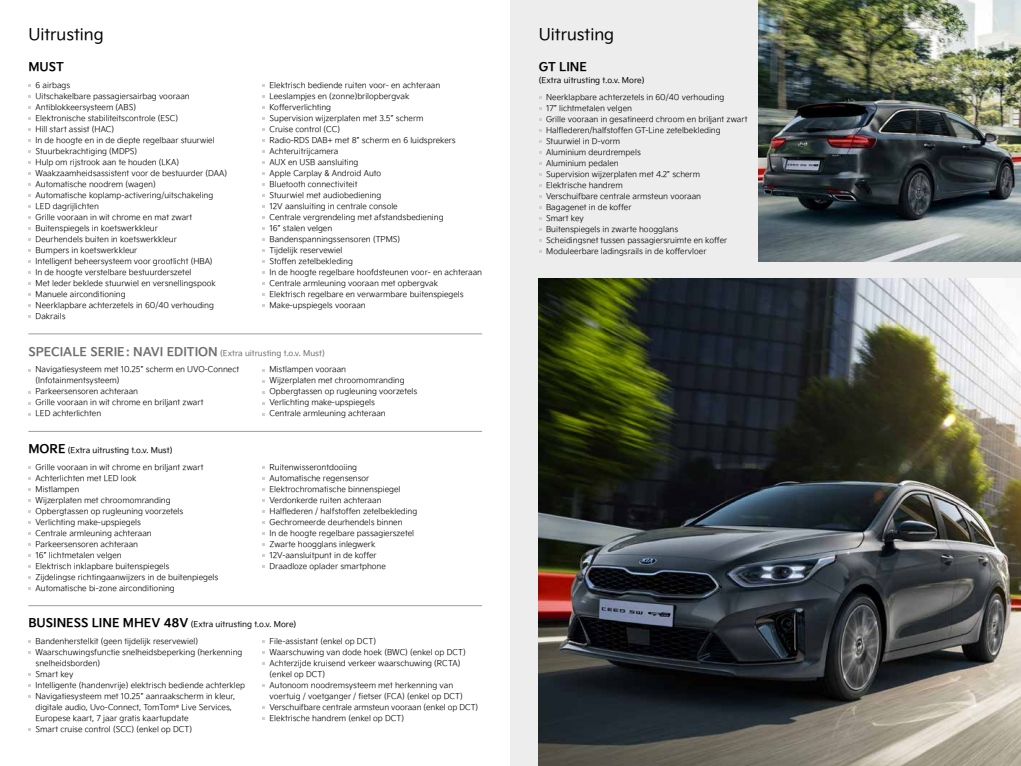
<style>
.page{position:relative;width:1021px;height:766px;background:#fff}
.page>*{position:absolute;margin:0;border:0;box-sizing:border-box;transform-origin:0 0}
.t1{font:16px "Kia Signature OTF Regular";color:#000}
.t2{font:12px "Kia Signature OTF Bold";color:#000}
.t3{font:8px/11px "Kia Signature OTF Light";color:#000}
.t4{font:8px "Kia Signature OTF Regular";color:#000}
.t5{font:8px "Kia Signature OTF Regular";color:#706f6f}
.s1{font-family:"Kia Signature OTF Bold";font-size:12px}
</style>
<div class="page">
<div style="left:510px;top:0;width:510px;height:765px;background:#ededed"></div>
<hr style="left:28px;top:333px;width:454px;height:1px;background:#9d9d9c">
<hr style="left:28px;top:431px;width:454px;height:1px;background:#9d9d9c">
<hr style="left:28px;top:605px;width:454px;height:1px;background:#9d9d9c">
<img style="left:539px;top:278px;width:481px;height:487px">
<img style="left:758px;top:0;width:262px;height:261px">
<h1 class="t1" style="left:28px;top:23px;width:77px">Uitrusting</h1>
<h1 class="t1" style="left:539px;top:23px;width:77px">Uitrusting</h1>
<h2 class="t2" style="left:539px;top:58px;width:50px">GT LINE</h2>
<p class="t4" style="left:539px;top:75px;width:107px">(Extra uitrusting t.o.v. More)</p>
<p class="t3" style="left:546px;top:91px;width:203px">Neerklapbare achterzetels in 60/40 verhouding<br>17” lichtmetalen velgen<br>Grille vooraan in gesatineerd chroom en briljant zwart Halflederen/halfstoffen GT-Line zetelbekleding Stuurwiel in D-vorm<br>Aluminium deurdrempels<br>Aluminium pedalen<br>Supervision wijzerplaten met 4.2” scherm<br>Elektrische handrem<br>Verschuifbare centrale armsteun vooraan<br>Bagagenet in de koffer<br>Smart key<br>Buitenspiegels in zwarte hoogglans<br>Scheidingsnet tussen passagiersruimte en koffer Moduleerbare ladingsrails in de koffervloer</p>
<h2 class="t2" style="left:28px;top:58px;width:37px">MUST</h2>
<p class="t3" style="left:36px;top:79px;width:193px">6 airbags<br>Uitschakelbare passagiersairbag vooraan Antiblokkeersysteem (ABS)<br>Elektronische stabiliteitscontrole (ESC)<br>Hill start assist (HAC)<br>In de hoogte en in de diepte regelbaar stuurwiel Stuurbekrachtiging (MDPS)<br>Hulp om rijstrook aan te houden (LKA)<br>Waakzaamheidsassistent voor de bestuurder (DAA)<br>Automatische noodrem (wagen)<br>Automatische koplamp-activering/uitschakeling LED dagrijlichten<br>Grille vooraan in wit chrome en mat zwart Buitenspiegels in koetswerkkleur<br>Deurhendels buiten in koetswerkkleur<br>Bumpers in koetswerkkleur<br>Intelligent beheersysteem voor grootlicht (HBA)<br>In de hoogte verstelbare bestuurderszetel<br>Met leder beklede stuurwiel en versnellingspook Manuele airconditioning<br>Neerklapbare achterzetels in 60/40 verhouding Dakrails</p>
<p class="t3" style="left:269px;top:79px;width:214px">Elektrisch bediende ruiten voor- en achteraan Leeslampjes en (zonne)brilopbergvak<br>Kofferverlichting<br>Supervision wijzerplaten met 3.5” scherm<br>Cruise control (CC)<br>Radio-RDS DAB+ met 8” scherm en 6 luidsprekers Achteruitrijcamera<br>AUX en USB aansluiting<br>Apple Carplay &amp; Android Auto<br>Bluetooth connectiviteit<br>Stuurwiel met audiobediening<br>12V aansluiting in centrale console<br>Centrale vergrendeling met afstandsbediening<br>16” stalen velgen<br>Bandenspanningssensoren (TPMS)<br>Tijdelijk reservewiel<br>Stoffen zetelbekleding<br>In de hoogte regelbare hoofdsteunen voor- en achteraan Centrale armleuning vooraan met opbergvak<br>Elektrisch regelbare en verwarmbare buitenspiegels Make-upspiegels vooraan</p>
<p class="t5" style="left:28px;top:347px;width:298px"><span class="s1">SPECIALE SERIE: NAVI EDITION</span> (Extra uitrusting t.o.v. Must)</p>
<p class="t3" style="left:36px;top:363px;width:205px">Navigatiesysteem met 10.25” scherm en UVO-Connect (Infotainmentsysteem)<br>Parkeersensoren achteraan<br>Grille vooraan in wit chrome en briljant zwart<br>LED achterlichten</p>
<p class="t3" style="left:269px;top:363px;width:149px">Mistlampen vooraan<br>Wijzerplaten met chroomomranding<br>Opbergtassen op rugleuning voorzetels<br>Verlichting make-upspiegels<br>Centrale armleuning achteraan</p>
<p class="t4" style="left:28px;top:444px;width:146px"><span class="s1">MORE</span> (Extra uitrusting t.o.v. Must)</p>
<p class="t3" style="left:36px;top:461px;width:184px">Grille vooraan in wit chrome en briljant zwart Achterlichten met LED look<br>Mistlampen<br>Wijzerplaten met chroomomranding Opbergtassen op rugleuning voorzetels Verlichting make-upspiegels<br>Centrale armleuning achteraan<br>Parkeersensoren achteraan<br>16” lichtmetalen velgen<br>Elektrisch inklapbare buitenspiegels<br>Zijdelingse richtingaanwijzers in de buitenpiegels Automatische bi-zone airconditioning</p>
<p class="t3" style="left:269px;top:461px;width:149px">Ruitenwisserontdooiing<br>Automatische regensensor<br>Elektrochromatische binnenspiegel<br>Verdonkerde ruiten achteraan<br>Halflederen / halfstoffen zetelbekleding<br>Gechromeerde deurhendels binnen<br>In de hoogte regelbare passagierszetel<br>Zwarte hoogglans inlegwerk<br>12V-aansluitpunt in de koffer<br>Draadloze oplader smartphone</p>
<p class="t4" style="left:28px;top:618px;width:269px"><span class="s1">BUSINESS LINE MHEV 48V</span> (Extra uitrusting t.o.v. More)</p>
<p class="t3" style="left:36px;top:635px;width:211px">Bandenherstelkit (geen tijdelijk reservewiel)<br>Waarschuwingsfunctie snelheidsbeperking (herkenning snelheidsborden)<br>Smart key<br>Intelligente (handenvrije) elektrisch bediende achterklep Navigatiesysteem met 10.25” aanraakscherm in kleur, digitale audio, Uvo-Connect, TomTom<sup>®</sup> Live Services, Europese kaart, 7 jaar gratis kaartupdate<br>Smart cruise control (SCC) (enkel op DCT)</p>
<p class="t3" style="left:269px;top:635px;width:210px">File-assistant (enkel op DCT)<br>Waarschuwing van dode hoek (BWC) (enkel op DCT)<br>Achterzijde kruisend verkeer waarschuwing (RCTA) (enkel op DCT)<br>Autonoom noodremsysteem met herkenning van voertuig / voetganger / fietser (FCA) (enkel op DCT)<br>Verschuifbare centrale armsteun vooraan (enkel op DCT)<br>Elektrische handrem (enkel op DCT)</p>
</div>
